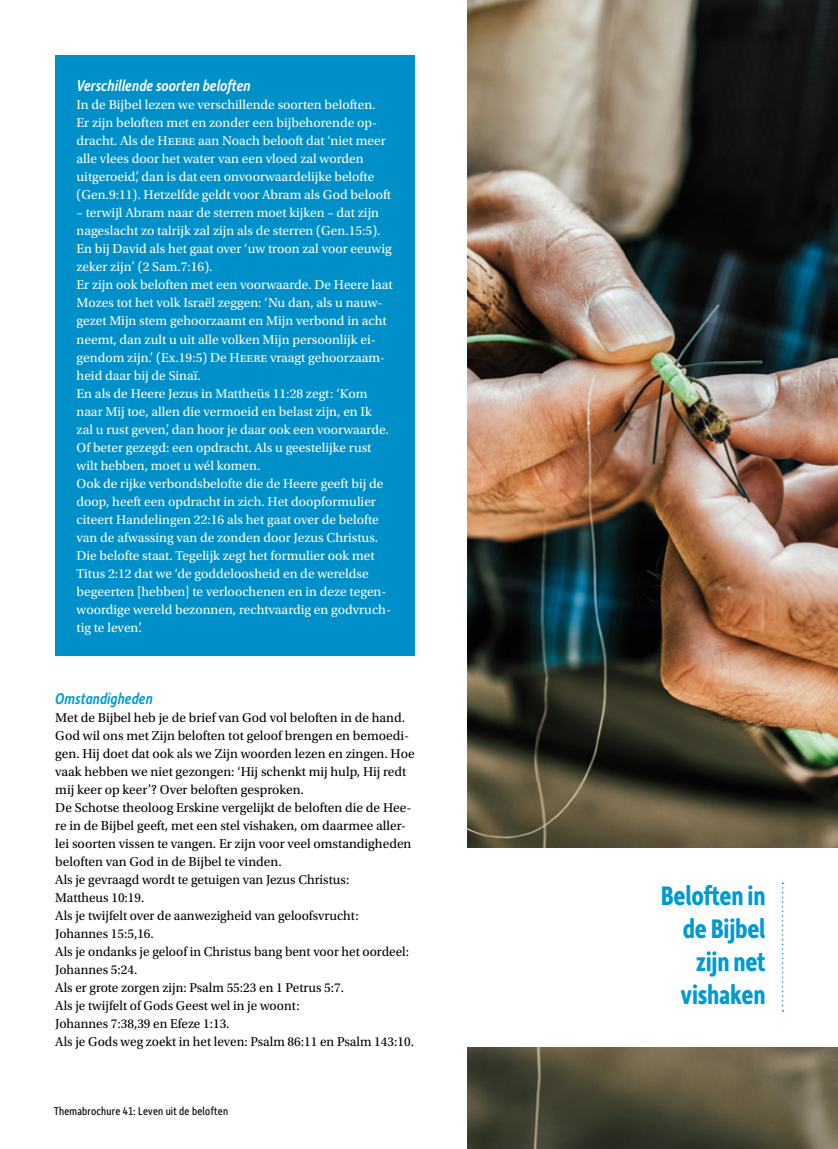
<style>
.page{position:relative;width:838px;height:1149px;background:#fff}
.page>*{position:absolute;margin:0;border:0;box-sizing:border-box;transform-origin:0 0}
.t1{font:700 28.5px/33px "Depot New Condensed";letter-spacing:-.01em;color:#009ad2;text-align:right}
.t2{font:italic 500 16.5px "Depot New Condensed";color:#fff}
.t3{font:italic 500 16.5px "Depot New Condensed";color:#009ad2}
.t4{font:13.5px/18px "Utopia Std";color:#fff}
.t5{font:13.5px/18px "Utopia Std";color:#000}
.t6{font:12px "Depot New Condensed";letter-spacing:.02em;color:#000}
</style>
<div class="page">
<div style="left:55px;top:55px;width:360px;height:601px;background:#0090c9"></div>
<img style="left:468px;top:0;width:370px;height:1148px">
<div style="left:458px;top:847px;width:380px;height:198px;background:#fff"></div>
<svg style="left:781px;top:882px;width:2px;height:129px"></svg>
<p class="t2" style="left:77px;top:75px;width:176px">Verschillende soorten beloften</p>
<p class="t4" style="left:77px;top:96px;width:316px">In de Bijbel lezen we verschillende soorten beloften.<br>Er zijn beloften met en zonder een bijbehorende op&shy;dracht. Als de Heere aan Noach belooft dat ‘niet meer alle vlees door het water van een vloed zal worden uitgeroeid’, dan is dat een onvoorwaardelijke belofte (Gen.9:11). Hetzelfde geldt voor Abram als God belooft</p>
<p class="t4" style="left:77px;top:204px;width:317px">– terwijl Abram naar de sterren moet kijken – dat zijn nageslacht zo talrijk zal zijn als de sterren (Gen.15:5).<br>En bij David als het gaat over ‘uw troon zal voor eeuwig zeker zijn’ (2 Sam.7:16).<br>Er zijn ook beloften met een voorwaarde. De Heere laat Mozes tot het volk Israël zeggen: ‘Nu dan, als u nauw&shy;gezet Mijn stem gehoorzaamt en Mijn verbond in acht neemt, dan zult u uit alle volken Mijn persoonlijk ei&shy;gendom zijn.’ (Ex.19:5) De Heere vraagt gehoorzaam&shy;heid daar bij de Sinaï.<br>En als de Heere Jezus in Mattheüs 11:28 zegt: ‘Kom naar Mij toe, allen die vermoeid en belast zijn, en Ik<br>zal u rust geven’, dan hoor je daar ook een voorwaarde.<br>Of beter gezegd: een opdracht. Als u geestelijke rust wilt hebben, moet u wél komen.<br>Ook de rijke verbondsbelofte die de Heere geeft bij de doop, heeft een opdracht in zich. Het doopformulier citeert Handelingen 22:16 als het gaat over de belofte van de afwassing van de zonden door Jezus Christus.<br>Die belofte staat. Tegelijk zegt het formulier ook met Titus 2:12 dat we ‘de goddeloosheid en de wereldse begeerten [hebben] te verloochenen en in deze tegen&shy;woordige wereld bezonnen, rechtvaardig en godvruch&shy;tig te leven’.</p>
<p class="t3" style="left:55px;top:687px;width:99px">Omstandigheden</p>
<p class="t5" style="left:55px;top:708px;width:361px">Met de Bijbel heb je de brief van God vol beloften in de hand.<br>God wil ons met Zijn beloften tot geloof brengen en bemoedi&shy;gen. Hij doet dat ook als we Zijn woorden lezen en zingen. Hoe vaak hebben we niet gezongen: ‘Hij schenkt mij hulp, Hij redt mij keer op keer’? Over beloften gesproken.<br>De Schotse theoloog Erskine vergelijkt de beloften die de Hee&shy;re in de Bijbel geeft, met een stel vishaken, om daarmee aller&shy;lei soorten vissen te vangen. Er zijn voor veel omstandigheden beloften van God in de Bijbel te vinden.<br>Als je gevraagd wordt te getuigen van Jezus Christus:<br>Mattheus 10:19.<br>Als je twijfelt over de aanwezigheid van geloofsvrucht:<br>Johannes 15:5,16.<br>Als je ondanks je geloof in Christus bang bent voor het oordeel:<br>Johannes 5:24.<br>Als er grote zorgen zijn: Psalm 55:23 en 1 Petrus 5:7.<br>Als je twijfelt of Gods Geest wel in je woont:<br>Johannes 7:38,39 en Efeze 1:13.<br>Als je Gods weg zoekt in het leven: Psalm 86:11 en Psalm 143:10.</p>
<p class="t6" style="left:54px;top:1102px;width:175px">Themabrochure 41: Leven uit de beloften</p>
<h1 class="t1" style="left:661px;top:877px;width:106px">Beloften in de Bijbel zijn net vishaken</h1>
</div>
